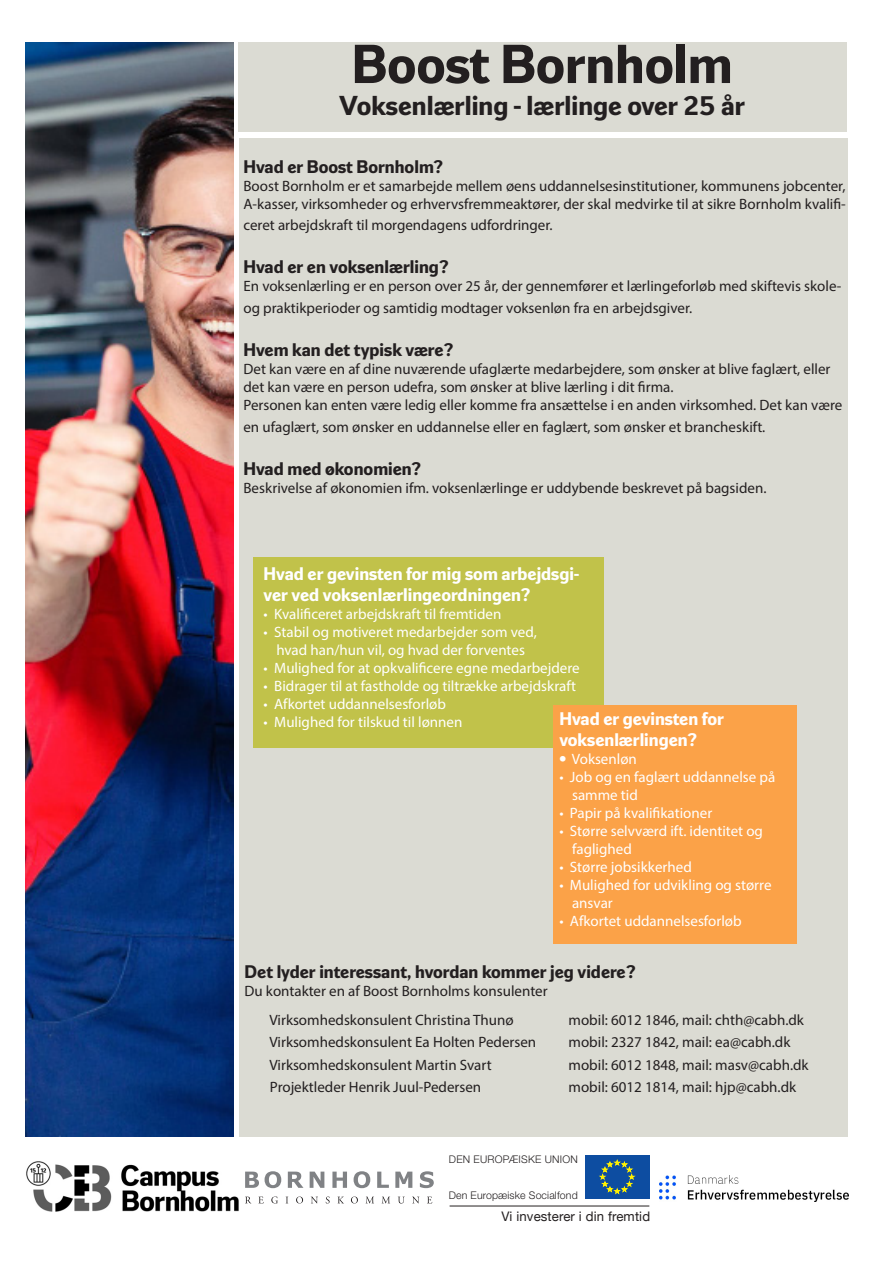
<style>
.page{position:relative;width:893px;height:1263px;background:#fff}
.page>*{position:absolute;margin:0;border:0;box-sizing:border-box;transform-origin:0 0}
.t1{font:700 54px "Lettre Gothic";color:#231f20}
.t2{font:700 27px "Lettre Gothic";color:#231f20}
.t3{font:700 18px "Lettre Gothic";color:#231f20}
.t4{font:700 18px/21.6px "Lettre Gothic";color:#fff}
.t5{font:15px/18px "Myriad Pro";color:#231f20}
.t6{font:15px/18px "Myriad Pro";color:#fff}
.t7{font:13.2px "Helvetica Neue";letter-spacing:.01em;color:#231f20}
.t8{font:300 10.5px "Helvetica Neue";letter-spacing:.01em;color:#231f20}
.s1{font-family:"Lettre Gothic";font-weight:700}
</style>
<div class="page">
<div style="left:238px;top:43px;width:608px;height:89px;background:#dbdbd3"></div>
<div style="left:239px;top:138px;width:608px;height:999px;background:#dbdbd3"></div>
<img style="left:26px;top:43px;width:208px;height:1094px">
<div style="left:253px;top:557px;width:351px;height:190px;background:#c1c24a"></div>
<div style="left:553px;top:706px;width:243px;height:238px;background:#fba248"></div>
<div style="left:585px;top:1155px;width:64px;height:44px;background:#0d4da1"></div>
<svg style="left:599px;top:1160px;width:36px;height:34px"></svg>
<hr style="left:450px;top:1206px;width:199px;height:1px;background:#231f20">
<img style="left:659px;top:1175px;width:189px;height:27px">
<img style="left:26px;top:1161px;width:213px;height:51px">
<svg style="left:245px;top:1196px;width:187px;height:7px"></svg>
<svg style="left:245px;top:1171px;width:189px;height:17px"></svg>
<p class="t1" style="left:352px;top:33px;width:383px">Boost Bornholm</p>
<p class="t2" style="left:339px;top:90px;width:407px">Voksenlærling - lærlinge over 25 år</p>
<p class="t3" style="left:243px;top:156px;width:202px">Hvad er Boost Bornholm?</p>
<p class="t5" style="left:243px;top:176px;width:604px">Boost Bornholm er et samarbejde mellem øens uddannelsesinstitutioner, kommunens jobcenter,<br>A-kasser, virksomheder og erhvervsfremmeaktører, der skal medvirke til at sikre Bornholm kvalifi-</p>
<p class="t5" style="left:243px;top:216px;width:311px">ceret arbejdskraft til morgendagens udfordringer.</p>
<p class="t3" style="left:243px;top:257px;width:207px">Hvad er en voksenlærling?</p>
<p class="t5" style="left:243px;top:275px;width:600px;line-height:21.6px">En voksenlærling er en person over 25 år, der gennemfører et lærlingeforløb med skiftevis skole&shy;og praktikperioder og samtidig modtager voksenløn fra en arbejdsgiver.</p>
<p class="t3" style="left:243px;top:339px;width:212px">Hvem kan det typisk være?</p>
<p class="t5" style="left:243px;top:360px;width:589px">Det kan være en af dine nuværende ufaglærte medarbejdere, som ønsker at blive faglært, eller det kan være en person udefra, som ønsker at blive lærling i dit firma.</p>
<p class="t5" style="left:243px;top:394px;width:600px;line-height:21.6px">Personen kan enten være ledig eller komme fra ansættelse i en anden virksomhed. Det kan være en ufaglært, som ønsker en uddannelse eller en faglært, som ønsker et brancheskift.</p>
<p class="t3" style="left:243px;top:458px;width:179px">Hvad med økonomien?</p>
<p class="t5" style="left:243px;top:479px;width:525px">Beskrivelse af økonomien ifm. voksenlærlinge er uddybende beskrevet på bagsiden.</p>
<p class="t4" style="left:264px;top:563px;width:317px">Hvad er gevinsten for mig som arbejdsgi&shy;ver ved voksenlærlingeordningen?</p>
<p class="t6" style="left:264px;top:605px;width:239px">• Kvalificeret arbejdskraft til fremtiden</p>
<p class="t6" style="left:264px;top:623px;width:275px;text-align:center">• Stabil og motiveret medarbejder som ved, hvad han/hun vil, og hvad der forventes</p>
<p class="t6" style="left:264px;top:659px;width:318px">• Mulighed for at opkvalificere egne medarbejdere</p>
<p class="t6" style="left:264px;top:677px;width:314px">• Bidrager til at fastholde og tiltrække arbejdskraft</p>
<p class="t6" style="left:264px;top:695px;width:184px">• Afkortet uddannelsesforløb</p>
<p class="t6" style="left:264px;top:713px;width:200px">• Mulighed for tilskud til lønnen</p>
<p class="t4" style="left:559px;top:708px;width:166px">Hvad er gevinsten for voksenlærlingen?</p>
<p class="t6" style="left:559px;top:750px;width:79px"><span class="s1">•</span> Voksenløn</p>
<p class="t6" style="left:572px;top:768px;width:205px;text-indent:-13px">• Job og en faglært uddannelse på samme tid</p>
<p class="t6" style="left:559px;top:804px;width:154px">• Papir på kvalifikationer</p>
<p class="t6" style="left:572px;top:822px;width:192px;text-indent:-13px">• Større selvværd ift. identitet og faglighed</p>
<p class="t6" style="left:559px;top:858px;width:134px">• Større jobsikkerhed</p>
<p class="t6" style="left:572px;top:876px;width:201px;text-indent:-13px">• Mulighed for udvikling og større ansvar</p>
<p class="t6" style="left:559px;top:912px;width:184px">• Afkortet uddannelsesforløb</p>
<p class="t3" style="left:244px;top:961px;width:393px">Det lyder interessant, hvordan kommer jeg videre?</p>
<p class="t5" style="left:244px;top:982px;width:305px">Du kontakter en af Boost Bornholms konsulenter</p>
<p class="t5" style="left:269px;top:1011px;width:246px">Virksomhedskonsulent Christina Thunø</p>
<p class="t5" style="left:568px;top:1011px;width:237px">mobil: 6012 1846, mail: chth@cabh.dk</p>
<p class="t5" style="left:269px;top:1033px;width:268px">Virksomhedskonsulent Ea Holten Pedersen</p>
<p class="t5" style="left:568px;top:1033px;width:223px">mobil: 2327 1842, mail: ea@cabh.dk</p>
<p class="t5" style="left:269px;top:1055px;width:224px">Virksomhedskonsulent Martin Svart</p>
<p class="t5" style="left:568px;top:1055px;width:242px">mobil: 6012 1848, mail: masv@cabh.dk</p>
<p class="t5" style="left:270px;top:1077px;width:213px">Projektleder Henrik Juul-Pedersen</p>
<p class="t5" style="left:568px;top:1077px;width:229px">mobil: 6012 1814, mail: hjp@cabh.dk</p>
<p class="t8" style="left:449px;top:1153px;width:130px">DEN EUROPÆISKE UNION</p>
<p class="t8" style="left:449px;top:1189px;width:130px">Den Europæiske Socialfond</p>
<p class="t7" style="left:502px;top:1209px;width:150px">Vi investerer i din fremtid</p>
</div>
